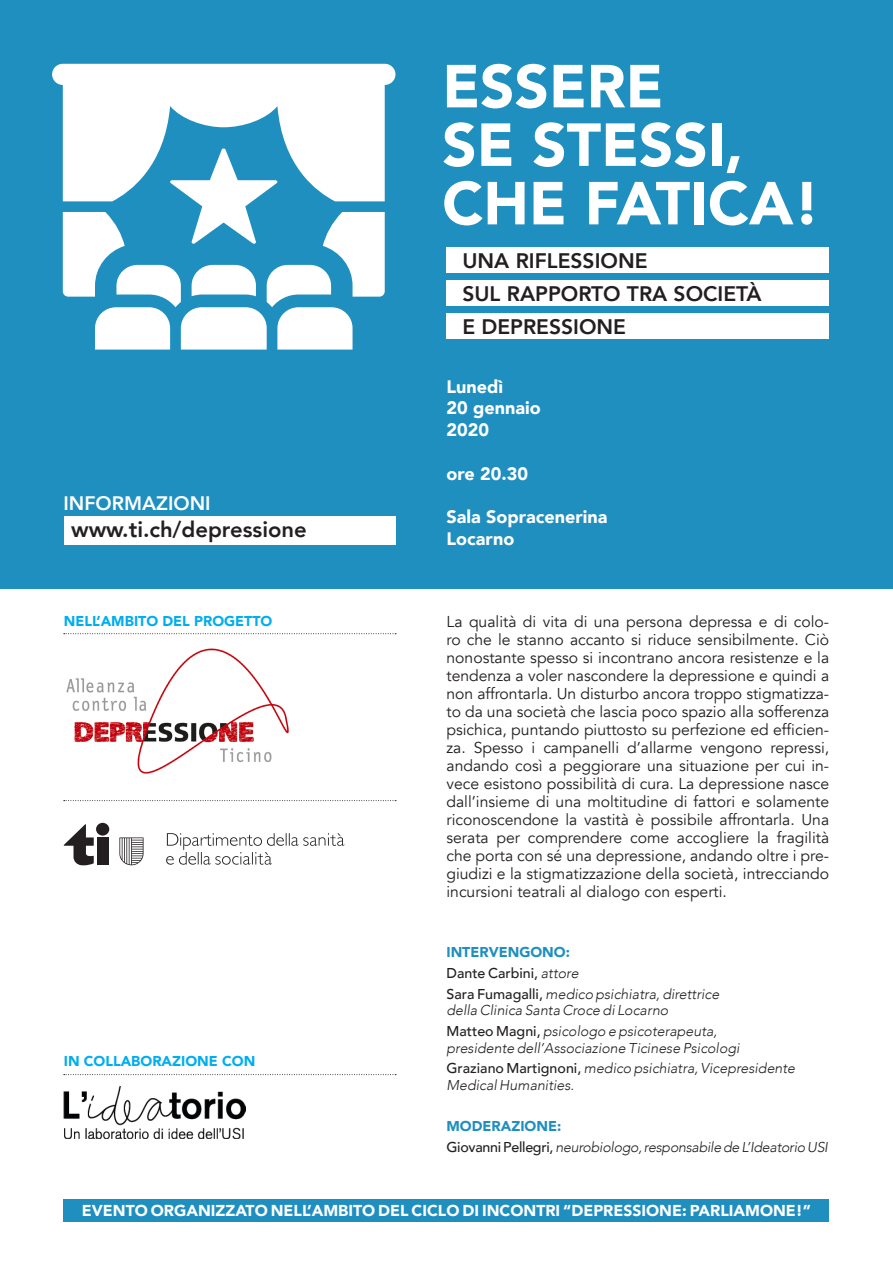
<style>
.page{position:relative;width:893px;height:1263px;background:#fff}
.page>*{position:absolute;margin:0;border:0;box-sizing:border-box;transform-origin:0 0}
.Paragrafo_base{font:900 60px/58.5px "Avenir";color:#fff}
.Paragrafo_base-2{font:800 22.05px "Avenir";color:#231f20}
.Paragrafo_base-3{font:800 21px "Avenir";color:#231f20}
.Paragrafo_base-4{font:800 19.5px "Avenir";color:#fff}
.Paragrafo_base-5{font:900 18px "Avenir";color:#fff}
.giustificato{font:15.75px/18px "Avenir";color:#231f20;text-align:justify}
.Intervento{font:900 15.75px "Avenir";color:#fff}
.Intervento-2{font:italic 300 14.25px/16.5px "Avenir";color:#231f20}
.Intervento-3{font:italic 300 14.25px "Avenir";letter-spacing:-.02em;color:#231f20}
.Paragrafo_base-6{font:900 14.25px "Avenir";color:#00aeef}
.Intervento-4{font:900 14.25px "Avenir";color:#1e8fbf}
.Intervento-5{font:500 14.25px "Avenir";color:#231f20}
.s1{font-weight:300;font-style:italic}
.s2{font-weight:500;font-style:normal}
</style>
<div class="page">
<div style="left:0;top:0;width:893px;height:589px;background:#1e8fbf"></div>
<div style="left:446px;top:313px;width:383px;height:25px;background:#fff"></div>
<svg style="left:52px;top:64px;width:343px;height:286px;fill:#fff"></svg>
<div style="left:446px;top:247px;width:383px;height:26px;background:#fff"></div>
<div style="left:446px;top:280px;width:383px;height:26px;background:#fff"></div>
<img style="left:66px;top:648px;width:223px;height:126px">
<img style="left:64px;top:1086px;width:181px;height:53px">
<svg style="left:64px;top:633px;width:332px;height:1px"></svg>
<svg style="left:64px;top:1074px;width:332px;height:1px"></svg>
<div style="left:64px;top:516px;width:331px;height:29px;background:#fff"></div>
<div style="left:97px;top:837px;width:11px;height:27px;background:#231f20"></div>
<div style="left:96px;top:823px;width:13px;height:12px;background:#231f20;border-radius:50%"></div>
<svg style="left:64px;top:824px;width:30px;height:41px"></svg>
<svg style="left:119px;top:837px;width:25px;height:28px"></svg>
<svg style="left:166px;top:833px;width:178px;height:32px"></svg>
<svg style="left:64px;top:800px;width:332px;height:1px"></svg>
<div style="left:63px;top:1199px;width:766px;height:22px;background:#1e8fbf"></div>
<p class="Paragrafo_base" style="left:442px;top:56px;width:223px">ESSERE</p>
<p class="Paragrafo_base" style="left:442px;top:114px;width:379px">SE STESSI,<br>CHE FATICA!</p>
<p class="Paragrafo_base-4" style="left:63px;top:488px;width:149px">INFORMAZIONI</p>
<p class="Paragrafo_base-2" style="left:71px;top:512px;width:237px">www.ti.ch/depressione</p>
<p class="Paragrafo_base-6" style="left:64px;top:608px;width:210px">NELL’AMBITO DEL PROGETTO</p>
<p class="Paragrafo_base-6" style="left:64px;top:1049px;width:193px">IN COLLABORAZIONE CON</p>
<p class="Paragrafo_base-3" style="left:462px;top:245px;width:187px">UNA RIFLESSIONE</p>
<p class="Paragrafo_base-3" style="left:462px;top:278px;width:301px">SUL RAPPORTO TRA SOCIETÀ</p>
<p class="Paragrafo_base-3" style="left:462px;top:311px;width:165px">E DEPRESSIONE</p>
<p class="Paragrafo_base-5" style="left:446px;top:371px;width:58px">Lunedì</p>
<p class="Paragrafo_base-5" style="left:446px;top:393px;width:96px">20 gennaio</p>
<p class="Paragrafo_base-5" style="left:446px;top:414px;width:44px">2020</p>
<p class="Paragrafo_base-5" style="left:446px;top:458px;width:83px">ore 20.30</p>
<p class="Paragrafo_base-5" style="left:446px;top:501px;width:162px">Sala Sopracenerina</p>
<p class="Paragrafo_base-5" style="left:446px;top:523px;width:69px">Locarno</p>
<p class="giustificato" style="left:446px;top:613px;width:384px">La qualità di vita di una persona depressa e di colo&shy;ro che le stanno accanto si riduce sensibilmente. Ciò nonostante spesso si incontrano ancora resistenze e la tendenza a voler nascondere la depressione e quindi a non affrontarla. Un disturbo ancora troppo stigmatizza&shy;to da una società che lascia poco spazio alla sofferenza psichica, puntando piuttosto su perfezione ed efficien&shy;za. Spesso i campanelli d’allarme vengono repressi, andando così a peggiorare una situazione per cui in&shy;vece esistono possibilità di cura. La depressione nasce dall’insieme di una moltitudine di fattori e solamente riconoscendone la vastità è possibile affrontarla. Una serata per comprendere come accogliere la fragilità che porta con sé una depressione, andando oltre i pre&shy;giudizi e la stigmatizzazione della società, intrecciando incursioni teatrali al dialogo con esperti.</p>
<p class="Intervento-4" style="left:446px;top:940px;width:125px">INTERVENGONO:</p>
<p class="Intervento-5" style="left:446px;top:961px;width:134px">Dante Carbini, <span class="s1">attore</span></p>
<p class="Intervento-2" style="left:446px;top:986px;width:274px"><span class="s2">Sara Fumagalli,</span> medico psichiatra, direttrice della Clinica Santa Croce di Locarno</p>
<p class="Intervento-2" style="left:446px;top:1023px;width:295px"><span class="s2">Matteo Magni,</span> psicologo e psicoterapeuta, presidente dell’Associazione Ticinese Psicologi</p>
<p class="Intervento-2" style="left:446px;top:1060px;width:350px"><span class="s2">Graziano Martignoni,</span> medico psichiatra, Vicepresidente<br>Medical Humanities.</p>
<p class="Intervento-4" style="left:446px;top:1114px;width:116px">MODERAZIONE:</p>
<p class="Intervento-3" style="left:446px;top:1139px;width:383px"><span class="s2">Giovanni Pellegri,</span> neurobiologo, responsabile de L’Ideatorio USI</p>
<p class="Intervento" style="left:82px;top:1197px;width:731px">EVENTO ORGANIZZATO NELL’AMBITO DEL CICLO DI INCONTRI “DEPRESSIONE: PARLIAMONE!”</p>
</div>
